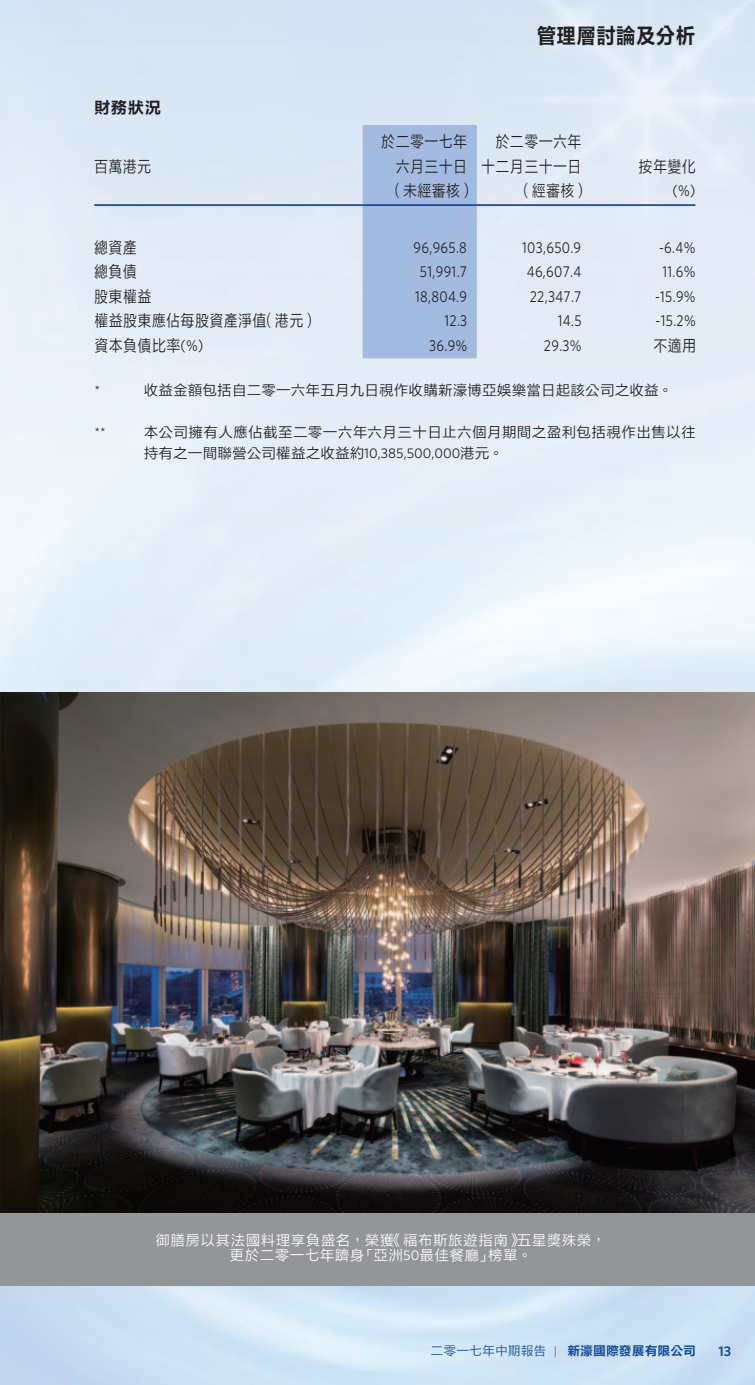
<style>
.page{position:relative;width:755px;height:1385px;background:#fff}
.page>*{position:absolute;margin:0;border:0;box-sizing:border-box;transform-origin:0 0}
.t1{font:21px "FZLTCHB B51 0";letter-spacing:.05em;color:#231f20;scale:.9 1}
.t2{font:15.75px "Whitney";letter-spacing:.025em;color:#231f20;scale:.85 1}
.t3{font:15.75px/24.5px "FZLTXIHB B51 0";letter-spacing:.075em;color:#231f20;text-align:right;scale:.85 1}
.t4{font:15.75px "FZLTCHB B51 0";color:#231f20}
.t5{font:14px/21px "FZLTXIHB B51 0";letter-spacing:.05em;color:#231f20}
.t6{font:14px/15.8px "FZLTXIHB B51 0";letter-spacing:.075em;color:#fff;text-align:center}
.t7{font:14px "Whitney";color:#231f20}
.t8{font:600 14px "Whitney";color:#124da0}
.t9{font:12.25px "FZLTCHB B51 0";letter-spacing:.05em;color:#124da0}
.s1{font-family:"Whitney"}
.s2{font-family:"FZLTXIHB B51 0"}
.s3{font-family:"Whitney";font-weight:300}
</style>
<div class="page">
<img style="left:0;top:0;width:754px;height:1384px">
<div style="left:362px;top:125px;width:114px;height:233px;background:#a3bbe0"></div>
<hr style="left:94px;top:204px;width:268px;height:2px;background:#124da0">
<hr style="left:362px;top:204px;width:114px;height:2px;background:#124da0">
<hr style="left:476px;top:204px;width:114px;height:2px;background:#124da0">
<hr style="left:590px;top:204px;width:104px;height:2px;background:#124da0">
<div style="left:1px;top:1209px;width:753px;height:76px;background:#939598"></div>
<img style="left:0;top:692px;width:754px;height:519px">
<p class="t4" style="left:94px;top:98px;width:68px">財務狀況</p>
<p class="t3" style="left:94px;top:154px;width:68px">百萬港元</p>
<h1 class="t1" style="left:536px;top:24px;width:177px">管理層討論及分析</h1>
<p class="t3" style="left:381px;top:130px;width:102px">於二零一七年六月三十日</p>
<p class="t3" style="left:481px;top:130px;width:119px">於二零一六年十二月三十一日</p>
<p class="t3" style="left:638px;top:154px;width:68px">按年變化</p>
<p class="t3" style="left:389px;top:179px;width:100px">（未經審核）</p>
<p class="t3" style="left:518px;top:179px;width:83px">（經審核）</p>
<p class="t2" style="left:672px;top:180px;width:28px">(%)</p>
<p class="t3" style="left:94px;top:235px;width:51px">總資產</p>
<p class="t2" style="left:413px;top:237px;width:64px">96,965.8</p>
<p class="t2" style="left:522px;top:237px;width:71px">103,650.9</p>
<p class="t2" style="left:658px;top:237px;width:44px">-6.4%</p>
<p class="t3" style="left:94px;top:260px;width:51px">總負債</p>
<p class="t2" style="left:419px;top:261px;width:57px">51,991.7</p>
<p class="t2" style="left:526px;top:261px;width:66px">46,607.4</p>
<p class="t2" style="left:662px;top:261px;width:40px">11.6%</p>
<p class="t3" style="left:94px;top:284px;width:68px">股東權益</p>
<p class="t2" style="left:415px;top:286px;width:62px">18,804.9</p>
<p class="t2" style="left:529px;top:286px;width:62px">22,347.7</p>
<p class="t2" style="left:654px;top:286px;width:49px">-15.9%</p>
<p class="t3" style="left:95px;top:309px;width:262px">權益股東應佔每股資產淨值（港元）</p>
<p class="t2" style="left:444px;top:310px;width:28px">12.3</p>
<p class="t2" style="left:557px;top:310px;width:29px">14.5</p>
<p class="t2" style="left:655px;top:310px;width:49px">-15.2%</p>
<p class="t3" style="left:95px;top:333px;width:129px">資本負債比率<span class="s1">(%)</span></p>
<p class="t2" style="left:429px;top:335px;width:46px">36.9%</p>
<p class="t2" style="left:543px;top:335px;width:46px">29.3%</p>
<p class="t3" style="left:653px;top:333px;width:51px">不適用</p>
<p class="t7" style="left:94px;top:380px;width:7px">*</p>
<p class="t5" style="left:144px;top:379px;width:529px">收益金額包括自二零一六年五月九日視作收購新濠博亞娛樂當日起該公司之收益。</p>
<p class="t7" style="left:94px;top:422px;width:13px">**</p>
<p class="t5" style="left:144px;top:421px;width:552px">本公司擁有人應佔截至二零一六年六月三十日止六個月期間之盈利包括視作出售以往持有之一間聯營公司權益之收益約<span class="s1">10,385,500,000</span>港元。</p>
<p class="t6" style="left:156px;top:1231px;width:451px">御膳房以其法國料理享負盛名，榮獲《福布斯旅遊指南》五星獎殊榮，更於二零一七年躋身「亞洲<span class="s1">50</span>最佳餐廳」榜單。</p>
<p class="t9" style="left:430px;top:1343px;width:266px"><span class="s2">二零一七年中期報告</span> <span class="s3">|</span> 新濠國際發展有限公司</p>
<p class="t8" style="left:718px;top:1341px;width:14px">13</p>
</div>
